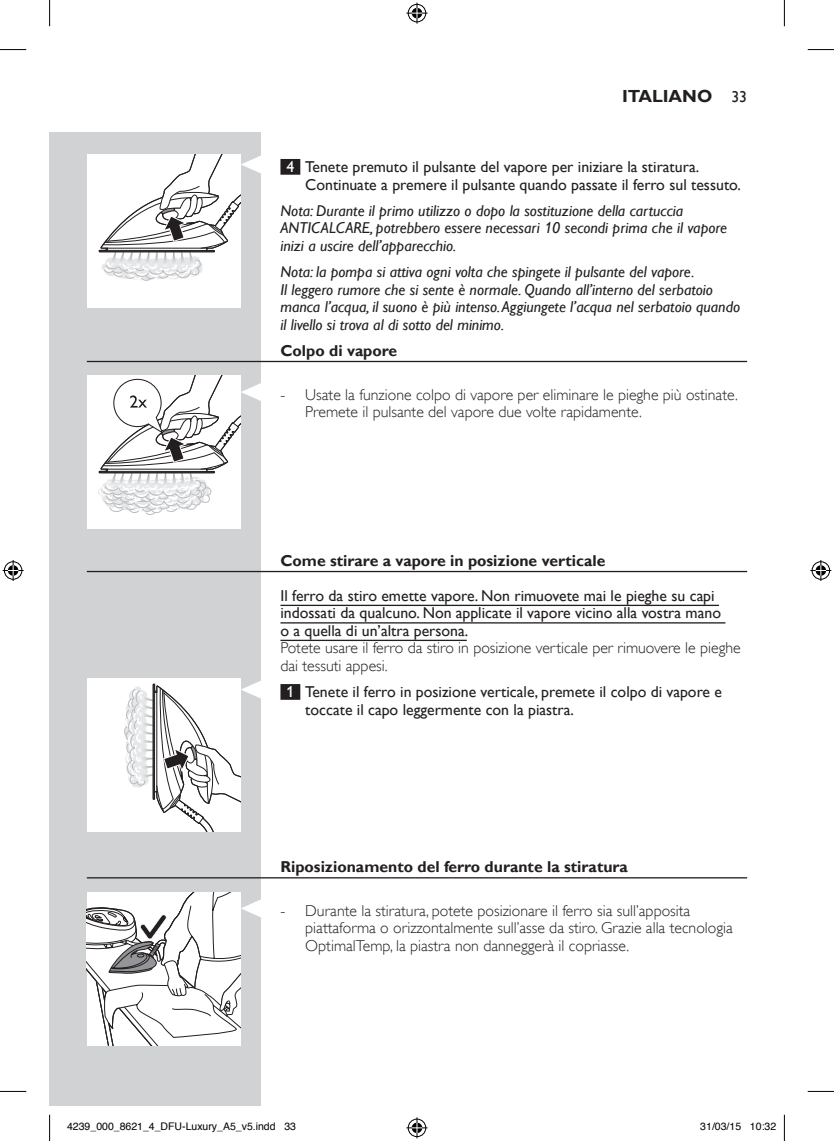
<style>
.page{position:relative;width:834px;height:1141px;background:#fff}
.page>*{position:absolute;margin:0;border:0;box-sizing:border-box;transform-origin:0 0}
.t1{font:700 17.5px "Gill Sans Alt One WGL";color:#231f20}
.t2{font:italic 15.75px/17.5px "Gill Sans Alt One WGL";color:#231f20}
.t3{font:15.75px/17.5px "Gill Sans Alt One WGL Light";color:#231f20}
.t4{font:15.75px/17.5px "Gill Sans Alt One WGL";color:#231f20}
.t5{font:700 15.75px "Gill Sans Alt One WGL";color:#231f20}
.t6{font:10.5px "Helvetica";color:#000}
.s1{font-weight:400;font-size:15.75px}
.s2{color:#fff}
</style>
<div class="page">
<div style="left:50px;top:132px;width:210px;height:974px;background:#d1d2d4"></div>
<div style="left:280px;top:159px;width:20px;height:16px;background:#231f20"></div>
<hr style="left:87px;top:361px;width:660px;height:1px;background:#231f20">
<hr style="left:87px;top:571px;width:660px;height:1px;background:#231f20">
<hr style="left:280px;top:605px;width:438px;height:1px;background:#231f20">
<hr style="left:280px;top:622px;width:445px;height:1px;background:#231f20">
<hr style="left:280px;top:640px;width:186px;height:1px;background:#231f20">
<div style="left:280px;top:684px;width:20px;height:16px;background:#231f20"></div>
<hr style="left:87px;top:877px;width:660px;height:1px;background:#231f20">
<div style="left:87px;top:155px;width:154px;height:153px;background:#fff"></div>
<svg style="left:98px;top:155px;width:163px;height:127px"></svg>
<div style="left:87px;top:376px;width:154px;height:153px;background:#fff"></div>
<svg style="left:98px;top:376px;width:163px;height:140px"></svg>
<div style="left:87px;top:678px;width:154px;height:153px;background:#fff"></div>
<svg style="left:124px;top:680px;width:137px;height:151px"></svg>
<svg style="left:87px;top:892px;width:174px;height:154px;background:#dfdfdf"></svg>
<svg style="left:0;top:49px;width:26px;height:1px"></svg>
<svg style="left:807px;top:49px;width:26px;height:1px"></svg>
<svg style="left:0;top:1091px;width:26px;height:1px"></svg>
<svg style="left:807px;top:1091px;width:26px;height:1px"></svg>
<svg style="left:49px;top:0;width:1px;height:26px"></svg>
<svg style="left:49px;top:1115px;width:1px;height:26px"></svg>
<svg style="left:783px;top:0;width:1px;height:26px"></svg>
<svg style="left:783px;top:1115px;width:1px;height:26px"></svg>
<svg style="left:406px;top:3px;width:21px;height:21px"></svg>
<svg style="left:406px;top:1117px;width:21px;height:21px"></svg>
<svg style="left:3px;top:560px;width:21px;height:21px"></svg>
<svg style="left:810px;top:560px;width:21px;height:21px"></svg>
<p class="t1" style="left:621px;top:84px;width:127px">ITALIANO <span class="s1">33</span></p>
<p class="t4" style="left:305px;top:158px;width:437px;text-indent:-19px"><span class="s2">4</span> Tenete premuto il pulsante del vapore per iniziare la stiratura.<br>Continuate a premere il pulsante quando passate il ferro sul tessuto.</p>
<p class="t2" style="left:280px;top:202px;width:448px">Nota: Durante il primo utilizzo o dopo la sostituzione della cartuccia<br>ANTICALCARE, potrebbero essere necessari 10 secondi prima che il vapore inizi a uscire dell’apparecchio.</p>
<p class="t2" style="left:280px;top:263px;width:461px">Nota: la pompa si attiva ogni volta che spingete il pulsante del vapore.<br>Il leggero rumore che si sente è normale. Quando all’interno del serbatoio manca l’acqua, il suono è più intenso. Aggiungete l’acqua nel serbatoio quando il livello si trova al di sotto del minimo.</p>
<p class="t5" style="left:280px;top:340px;width:118px">Colpo di vapore</p>
<p class="t3" style="left:305px;top:386px;width:434px;text-indent:-25px">- Usate la funzione colpo di vapore per eliminare le pieghe più ostinate.<br>Premete il pulsante del vapore due volte rapidamente.</p>
<p class="t5" style="left:280px;top:550px;width:326px">Come stirare a vapore in posizione verticale</p>
<p class="t4" style="left:280px;top:587px;width:442px">Il ferro da stiro emette vapore. Non rimuovete mai le pieghe su capi indossati da qualcuno. Non applicate il vapore vicino alla vostra mano o a quella di un’altra persona.</p>
<p class="t3" style="left:280px;top:639px;width:461px">Potete usare il ferro da stiro in posizione verticale per rimuovere le pieghe dai tessuti appesi.</p>
<p class="t4" style="left:305px;top:683px;width:418px;text-indent:-19px"><span class="s2">1</span> Tenete il ferro in posizione verticale, premete il colpo di vapore e toccate il capo leggermente con la piastra.</p>
<p class="t5" style="left:280px;top:856px;width:349px">Riposizionamento del ferro durante la stiratura</p>
<p class="t3" style="left:305px;top:902px;width:429px;text-indent:-25px">- Durante la stiratura, potete posizionare il ferro sia sull’apposita piattaforma o orizzontalmente sull’asse da stiro. Grazie alla tecnologia<br>OptimalTemp, la piastra non danneggerà il copriasse.</p>
<p class="t6" style="left:67px;top:1119px;width:230px">4239_000_8621_4_DFU-Luxury_A5_v5.indd 33</p>
<p class="t6" style="left:700px;top:1119px;width:77px">31/03/15 10:32</p>
</div>
